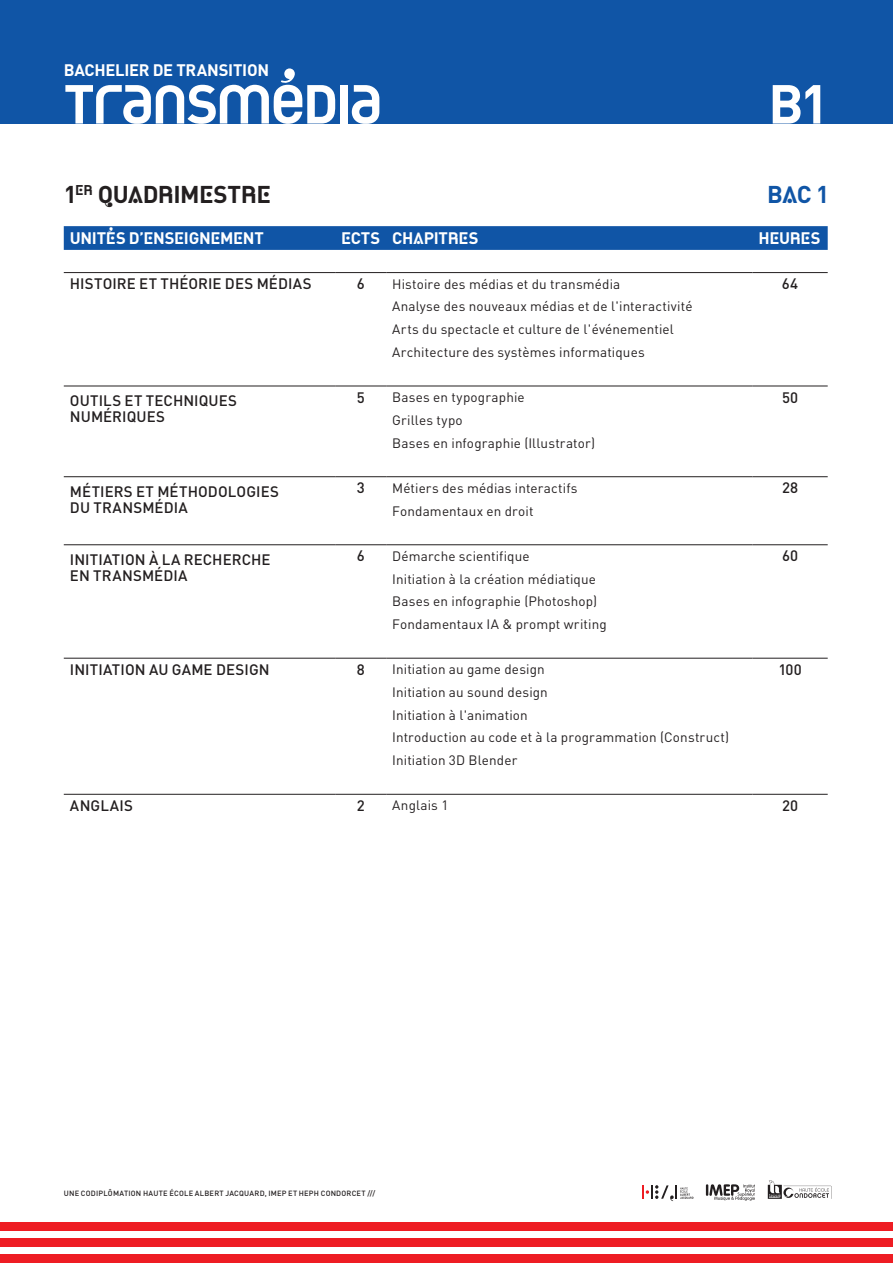
<style>
.page{position:relative;width:893px;height:1263px;background:#fff}
.page>*{position:absolute;margin:0;border:0;box-sizing:border-box;transform-origin:0 0}
.Nom_Formation{font:54px "DIN Pro HEAJ Bold";letter-spacing:-.045em;color:#fff}
.t1{font:24px "DIN Pro HEAJ Bold";letter-spacing:-.02em;color:#231f20}
.t2{font:24px "DIN Pro HEAJ Bold";color:#1055a6}
.t3{font:16.5px "DIN Pro HEAJ Bold";letter-spacing:-.015em;color:#fff}
.Sous-titre{font:700 16.5px "DIN Pro";letter-spacing:-.015em;color:#fff}
.UE{font:500 15px/16.5px "DIN Pro";letter-spacing:.005em;color:#231f20}
.Texte_de_base{font:13.5px "DIN Pro";letter-spacing:.01em;color:#231f20}
.Indice_cours{font:500 7.5px "DIN Pro";letter-spacing:.025em;color:#231f20}
</style>
<div class="page">
<svg style="left:64px;top:226px;width:764px;height:24px;background:#1256a6"></svg>
<hr style="left:64px;top:386px;width:271px;height:1px;background:#231f20">
<hr style="left:335px;top:386px;width:51px;height:1px;background:#231f20">
<hr style="left:386px;top:386px;width:366px;height:1px;background:#231f20">
<hr style="left:752px;top:386px;width:76px;height:1px;background:#231f20">
<hr style="left:64px;top:476px;width:271px;height:1px;background:#231f20">
<hr style="left:335px;top:476px;width:51px;height:1px;background:#231f20">
<hr style="left:386px;top:476px;width:366px;height:1px;background:#231f20">
<hr style="left:752px;top:476px;width:76px;height:1px;background:#231f20">
<hr style="left:64px;top:544px;width:271px;height:1px;background:#231f20">
<hr style="left:335px;top:544px;width:51px;height:1px;background:#231f20">
<hr style="left:386px;top:544px;width:366px;height:1px;background:#231f20">
<hr style="left:752px;top:544px;width:76px;height:1px;background:#231f20">
<hr style="left:64px;top:272px;width:271px;height:1px;background:#231f20">
<hr style="left:335px;top:272px;width:51px;height:1px;background:#231f20">
<hr style="left:386px;top:272px;width:366px;height:1px;background:#231f20">
<hr style="left:752px;top:272px;width:76px;height:1px;background:#231f20">
<hr style="left:64px;top:658px;width:271px;height:1px;background:#231f20">
<hr style="left:335px;top:658px;width:51px;height:1px;background:#231f20">
<hr style="left:386px;top:658px;width:366px;height:1px;background:#231f20">
<hr style="left:752px;top:658px;width:76px;height:1px;background:#231f20">
<hr style="left:64px;top:794px;width:271px;height:1px;background:#231f20">
<hr style="left:335px;top:794px;width:51px;height:1px;background:#231f20">
<hr style="left:386px;top:794px;width:366px;height:1px;background:#231f20">
<hr style="left:752px;top:794px;width:76px;height:1px;background:#231f20">
<div style="left:0;top:0;width:893px;height:124px;background:#1055a6"></div>
<div style="left:0;top:1238px;width:446px;height:9px;background:#ee1d23"></div>
<div style="left:0;top:1222px;width:446px;height:8px;background:#ee1d23"></div>
<div style="left:0;top:1255px;width:446px;height:8px;background:#ee1d23"></div>
<div style="left:446px;top:1238px;width:447px;height:9px;background:#ee1d23"></div>
<div style="left:446px;top:1222px;width:447px;height:8px;background:#ee1d23"></div>
<div style="left:446px;top:1255px;width:447px;height:8px;background:#ee1d23"></div>
<svg style="left:642px;top:1185px;width:51px;height:16px"></svg>
<svg style="left:768px;top:1180px;width:64px;height:19px"></svg>
<svg style="left:706px;top:1184px;width:49px;height:17px"></svg>
<p class="Sous-titre" style="left:64px;top:56px;width:207px">BACHELIER DE TRANSITION</p>
<p class="Nom_Formation" style="left:64px;top:59px;width:320px">TRANSMéDIA</p>
<p class="Nom_Formation" style="left:768px;top:59px;width:62px">B1</p>
<p class="t1" style="left:64px;top:174px;width:209px">1<sup>ER</sup> QUADRIMESTRE</p>
<p class="t2" style="left:767px;top:174px;width:64px">BAC 1</p>
<p class="t3" style="left:70px;top:224px;width:196px">UNITÉS D’ENSEIGNEMENT</p>
<p class="t3" style="left:341px;top:224px;width:40px">ECTS</p>
<p class="t3" style="left:392px;top:224px;width:88px">CHAPITRES</p>
<p class="t3" style="left:758px;top:224px;width:64px">HEURES</p>
<p class="UE" style="left:70px;top:274px;width:243px">HISTOIRE ET THÉORIE DES MÉDIAS</p>
<p class="UE" style="left:357px;top:274px;width:9px">6</p>
<p class="Texte_de_base" style="left:392px;top:273px;width:230px">Histoire des médias et du transmédia</p>
<p class="UE" style="left:782px;top:274px;width:18px">64</p>
<p class="Texte_de_base" style="left:392px;top:296px;width:302px">Analyse des nouveaux médias et de l'interactivité</p>
<p class="Texte_de_base" style="left:392px;top:319px;width:283px">Arts du spectacle et culture de l'événementiel</p>
<p class="Texte_de_base" style="left:392px;top:341px;width:254px">Architecture des systèmes informatiques</p>
<p class="UE" style="left:70px;top:390px;width:169px">OUTILS ET TECHNIQUES<br>NUMÉRIQUES</p>
<p class="UE" style="left:357px;top:387px;width:9px">5</p>
<p class="Texte_de_base" style="left:392px;top:387px;width:134px">Bases en typographie</p>
<p class="UE" style="left:782px;top:387px;width:17px">50</p>
<p class="Texte_de_base" style="left:392px;top:409px;width:72px">Grilles typo</p>
<p class="Texte_de_base" style="left:392px;top:432px;width:204px">Bases en infographie (Illustrator)</p>
<p class="UE" style="left:70px;top:481px;width:211px">MÉTIERS ET MÉTHODOLOGIES<br>DU TRANSMÉDIA</p>
<p class="UE" style="left:357px;top:478px;width:9px">3</p>
<p class="Texte_de_base" style="left:392px;top:477px;width:187px">Métiers des médias interactifs</p>
<p class="UE" style="left:782px;top:478px;width:17px">28</p>
<p class="Texte_de_base" style="left:392px;top:500px;width:143px">Fondamentaux en droit</p>
<p class="UE" style="left:70px;top:549px;width:202px">INITIATION À LA RECHERCHE<br>EN TRANSMÉDIA</p>
<p class="UE" style="left:357px;top:546px;width:9px">6</p>
<p class="Texte_de_base" style="left:392px;top:545px;width:139px">Démarche scientifique</p>
<p class="UE" style="left:782px;top:546px;width:17px">60</p>
<p class="Texte_de_base" style="left:392px;top:568px;width:205px">Initiation à la création médiatique</p>
<p class="Texte_de_base" style="left:392px;top:591px;width:207px">Bases en infographie (Photoshop)</p>
<p class="Texte_de_base" style="left:392px;top:613px;width:216px">Fondamentaux IA &amp; prompt writing</p>
<p class="UE" style="left:70px;top:659px;width:201px">INITIATION AU GAME DESIGN</p>
<p class="UE" style="left:357px;top:659px;width:9px">8</p>
<p class="Texte_de_base" style="left:392px;top:659px;width:154px">Initiation au game design</p>
<p class="UE" style="left:778px;top:659px;width:25px">100</p>
<p class="Texte_de_base" style="left:392px;top:681px;width:157px">Initiation au sound design</p>
<p class="Texte_de_base" style="left:392px;top:704px;width:137px">Initiation à l'animation</p>
<p class="Texte_de_base" style="left:392px;top:727px;width:338px">Introduction au code et à la programmation (Construct)</p>
<p class="Texte_de_base" style="left:392px;top:749px;width:127px">Initiation 3D Blender</p>
<p class="UE" style="left:70px;top:796px;width:65px">ANGLAIS</p>
<p class="UE" style="left:357px;top:796px;width:9px">2</p>
<p class="Texte_de_base" style="left:392px;top:795px;width:58px">Anglais 1</p>
<p class="UE" style="left:782px;top:796px;width:17px">20</p>
<p class="Indice_cours" style="left:64px;top:1187px;width:313px">UNE CODIPLÔMATION HAUTE ÉCOLE ALBERT JACQUARD, IMEP ET HEPH CONDORCET ///</p>
</div>
